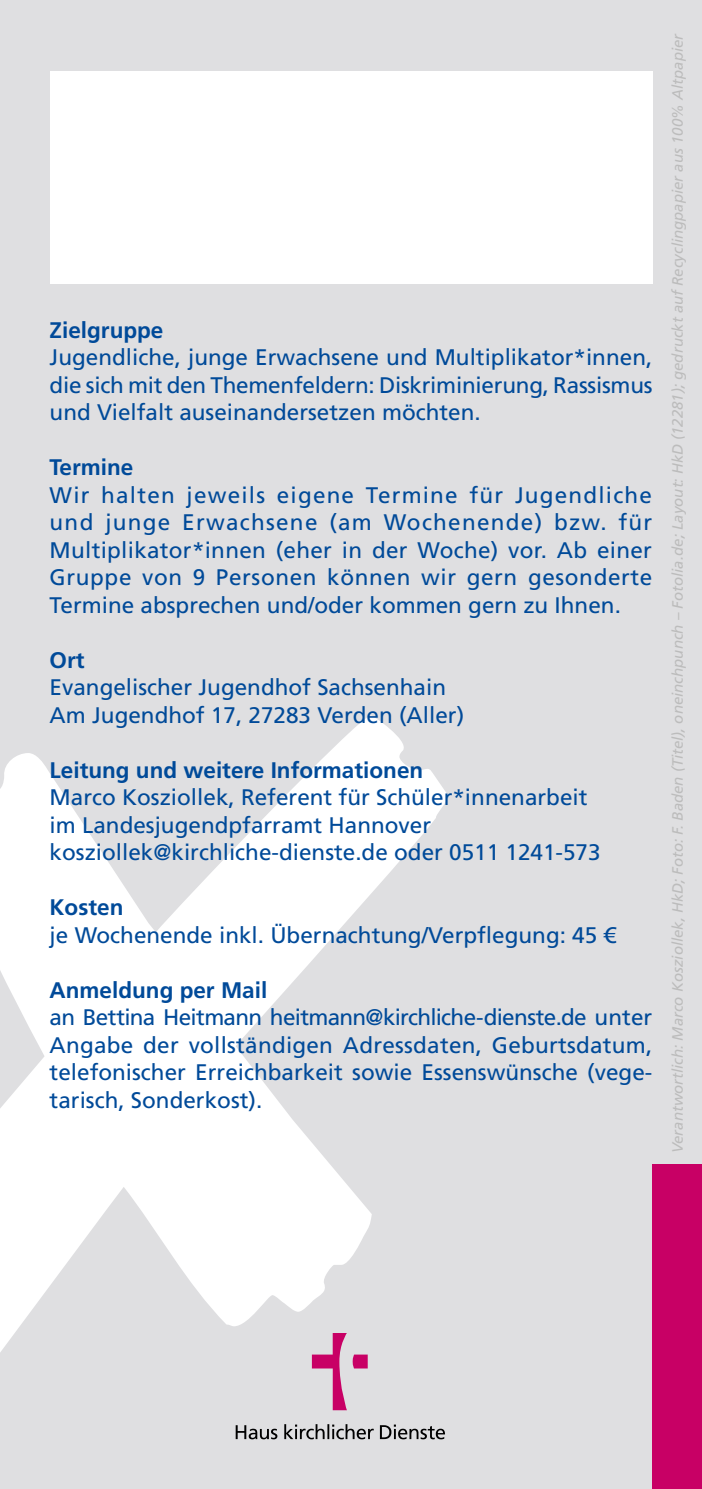
<style>
.page{position:relative;width:702px;height:1489px;background:#fff}
.page>*{position:absolute;margin:0;border:0;box-sizing:border-box;transform-origin:0 0}
.t1{font:22.5px/27.5px "Frutiger LT Com";color:#004a99;text-align:justify}
.t2{font:700 22.5px "Frutiger LT Com";color:#004a99}
.t3{font:italic 15px "Frutiger LT Com";color:#bcbcbc}
</style>
<div class="page">
<div style="left:0;top:0;width:702px;height:1488px;background:#dfdfe1"></div>
<div style="left:652px;top:1164px;width:50px;height:324px;background:#c80065"></div>
<svg style="left:236px;top:1424px;width:209px;height:15px"></svg>
<svg style="left:332px;top:1373px;width:15px;height:36px"></svg>
<div style="left:50px;top:72px;width:602px;height:212px;background:#fff"></div>
<p class="t2" style="left:50px;top:316px;width:115px">Zielgruppe</p>
<p class="t1" style="left:50px;top:344px;width:604px">Jugendliche, junge Erwachsene und Multiplikator*innen, die sich mit den Themenfeldern: Diskriminierung, Rassismus und Vielfalt auseinandersetzen möchten.</p>
<p class="t2" style="left:50px;top:454px;width:85px">Termine</p>
<p class="t1" style="left:50px;top:481px;width:604px">Wir halten jeweils eigene Termine für Jugendliche und junge Erwachsene (am Wochenende) bzw. für Multiplikator*innen (eher in der Woche) vor. Ab einer Gruppe von 9 Personen können wir gern gesonderte Termine absprechen und/oder kommen gern zu Ihnen.</p>
<p class="t2" style="left:50px;top:646px;width:37px">Ort</p>
<p class="t1" style="left:50px;top:673px;width:416px">Evangelischer Jugendhof Sachsenhain<br>Am Jugendhof 17, 27283 Verden (Aller)</p>
<p class="t2" style="left:50px;top:756px;width:375px">Leitung und weitere Informationen</p>
<p class="t1" style="left:50px;top:783px;width:552px;text-align:left">Marco Kosziollek, Referent für Schüler*innenarbeit im Landesjugendpfarramt Hannover kosziollek@kirchliche-dienste.de oder 0511 1241-573</p>
<p class="t2" style="left:50px;top:894px;width:75px">Kosten</p>
<p class="t1" style="left:50px;top:921px;width:568px">je Wochenende inkl. Übernachtung/Verpflegung: 45 €</p>
<p class="t2" style="left:50px;top:976px;width:219px">Anmeldung per Mail</p>
<p class="t1" style="left:50px;top:1003px;width:604px">an Bettina Heitmann heitmann@kirchliche-dienste.de unter Angabe der vollständigen Adressdaten, Geburtsdatum, telefonischer Erreichbarkeit sowie Essenswünsche (vege&shy;tarisch, Sonderkost).</p>
<p class="t3" style="left:668px;top:1153px;width:1121px;rotate:-90deg">Verantwortlich: Marco Kosziollek, HkD; Foto: F. Baden (Titel), oneinchpunch – Fotolia.de; Layout: HkD (12281); gedruckt auf Recyclingpapier aus 100% Altpapier</p>
</div>
